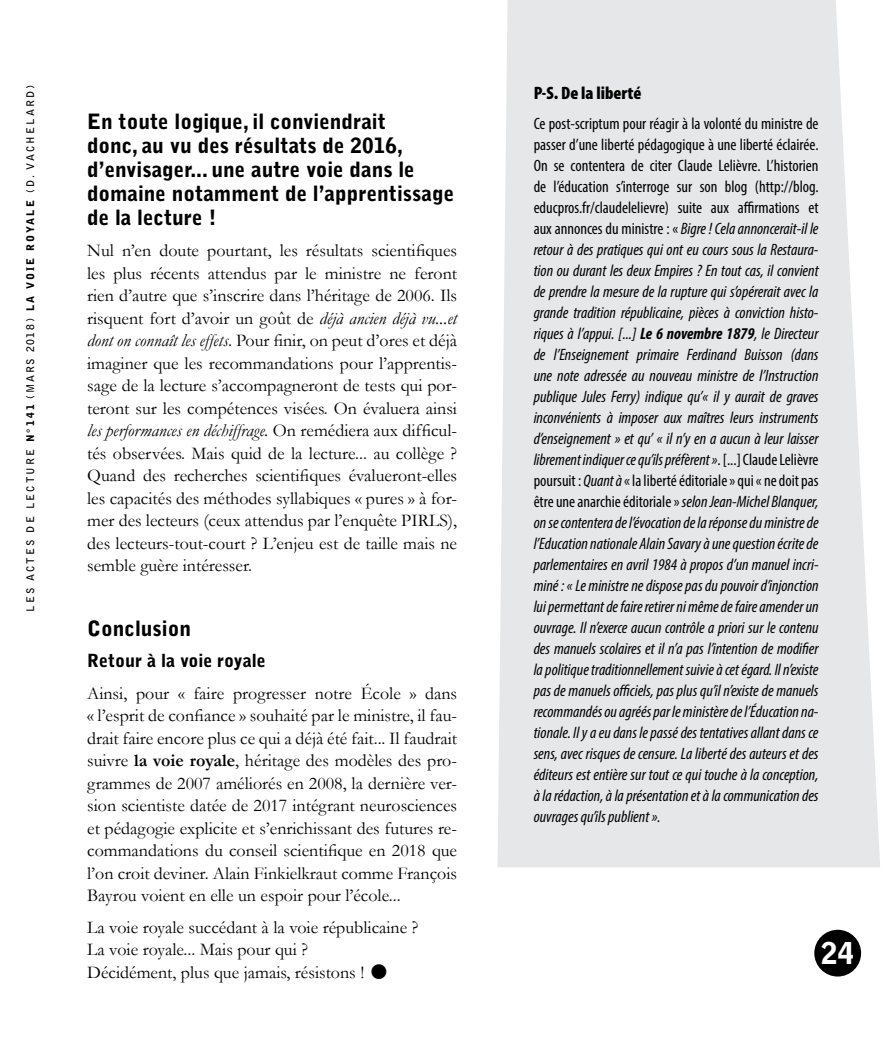
<style>
.page{position:relative;width:893px;height:1063px;background:#fff}
.page>*{position:absolute;margin:0;border:0;box-sizing:border-box;transform-origin:0 0}
.t1{font:900 30px "Bell Gothic Std";color:#fff}
.t2{font:900 21px/24px "Bell Gothic Std";color:#000}
.t3{font:18px/22.5px "Garamond";color:#000;text-align:justify}
.t4{font:900 18px "Bell Gothic Std";color:#000}
.t5{font:900 condensed 18px "Myriad Pro";color:#000}
.t6{font:italic condensed 16.5px/21px "Myriad Pro";color:#000;text-align:justify}
.t7{font:700 10.5px "Bell Gothic Std";letter-spacing:.2em;color:#000}
.s1{font-weight:900}
.s2{font-style:italic}
.s3{font-weight:700}
.s4{font-style:normal}
</style>
<div class="page">
<svg style="left:497px;top:0;width:383px;height:867px;background:#e7e8e9"></svg>
<div style="left:814px;top:930px;width:47px;height:47px;background:#000;border-radius:50%"></div>
<p class="t7" style="left:24px;top:612px;width:528px;rotate:-90deg">LES ACTES DE LECTURE <span class="s1">n°141</span> (MARS 2018) <span class="s1">La voie royal e</span> (D. Vachelard )</p>
<p class="t2" style="left:87px;top:110px;width:368px">En toute logique, il conviendrait<br>donc, au vu des résultats de 2016, d’envisager... une autre voie dans le domaine notamment de l’apprentissage de la lecture !</p>
<p class="t3" style="left:87px;top:239px;width:371px">Nul n’en doute pourtant, les résultats scientifiques les plus récents attendus par le ministre ne feront rien d’autre que s’inscrire dans l’héritage de 2006. Ils risquent fort d’avoir un goût de <span class="s2">déjà ancien déjà vu...et dont on connaît les effets</span>. Pour finir, on peut d’ores et déjà imaginer que les recommandations pour l’apprentis&shy;sage de la lecture s’accompagneront de tests qui por&shy;teront sur les compétences visées. On évaluera ainsi <span class="s2">les performances en déchiffrage.</span> On remédiera aux difficul&shy;tés observées. Mais quid de la lecture... au collège ?<br>Quand des recherches scientifiques évalueront-elles les capacités des méthodes syllabiques « pures » à for&shy;mer des lecteurs (ceux attendus par l’enquête PIRLS), des lecteurs-tout-court ? L’enjeu est de taille mais ne semble guère intéresser.</p>
<p class="t2" style="left:87px;top:617px;width:105px">Conclusion</p>
<p class="t4" style="left:87px;top:650px;width:180px">Retour à la voie royale</p>
<p class="t3" style="left:87px;top:682px;width:371px">Ainsi, pour « faire progresser notre École » dans « l’esprit de confiance » souhaité par le ministre, il fau&shy;drait faire encore plus ce qui a déjà été fait... Il faudrait suivre <span class="s3">la voie royale</span>, héritage des modèles des pro&shy;grammes de 2007 améliorés en 2008, la dernière ver&shy;sion scientiste datée de 2017 intégrant neurosciences et pédagogie explicite et s’enrichissant des futures re&shy;commandations du conseil scientifique en 2018 que l’on croit deviner. Alain Finkielkraut comme François Bayrou voient en elle un espoir pour l’école...</p>
<p class="t3" style="left:87px;top:916px;width:333px;text-align:left">La voie royale succédant à la voie républicaine ?<br>La voie royale... Mais pour qui ?<br>Décidément, plus que jamais, résistons ! ●</p>
<p class="t5" style="left:534px;top:83px;width:109px">P-S. De la liberté</p>
<p class="t6" style="left:534px;top:112px;width:286px"><span class="s4">Ce post-scriptum pour réagir à la volonté du ministre de passer d’une liberté pédagogique à une liberté éclairée.<br>On se contentera de citer Claude Lelièvre. L’historien de l’éducation s’interroge sur son blog (http://blog. educpros.fr/claudelelievre) suite aux affirmations et aux annonces du ministre : «</span> Bigre ! Cela annoncerait-il le retour à des pratiques qui ont eu cours sous la Restaura&shy;tion ou durant les deux Empires ? En tout cas, il convient de prendre la mesure de la rupture qui s’opérerait avec la grande tradition républicaine, pièces à conviction histo&shy;riques à l’appui. [...] <span class="s3">Le 6 novembre 1879</span>, le Directeur de l’Enseignement primaire Ferdinand Buisson (dans une note adressée au nouveau ministre de l’Instruction publique Jules Ferry) indique qu’« il y aurait de graves inconvénients à imposer aux maîtres leurs instruments d’enseignement » et qu’ « il n’y en a aucun à leur laisser librement indiquer ce qu’ils préfèrent »<span class="s4">. [...] Claude Lelièvre poursuit :</span> Quant à <span class="s4">« la liberté éditoriale » qui « ne doit pas être une anarchie éditoriale »</span> selon Jean-Michel Blanquer, on se contentera de l’évocation de la réponse du ministre de l’Education nationale Alain Savary à une question écrite de parlementaires en avril 1984 à propos d’un manuel incri&shy;miné : « Le ministre ne dispose pas du pouvoir d’injonction lui permettant de faire retirer ni même de faire amender un ouvrage. Il n’exerce aucun contrôle a priori sur le contenu des manuels scolaires et il n’a pas l’intention de modifier la politique traditionnellement suivie à cet égard. Il n’existe pas de manuels officiels, pas plus qu’il n’existe de manuels recommandés ou agréés par le ministère de l’éducation na&shy;tionale. Il y a eu dans le passé des tentatives allant dans ce sens, avec risques de censure. La liberté des auteurs et des éditeurs est entière sur tout ce qui touche à la conception, à la rédaction, à la présentation et à la communication des ouvrages qu’ils publient ».</p>
<h1 class="t1" style="left:821px;top:936px;width:35px">24</h1>
</div>
